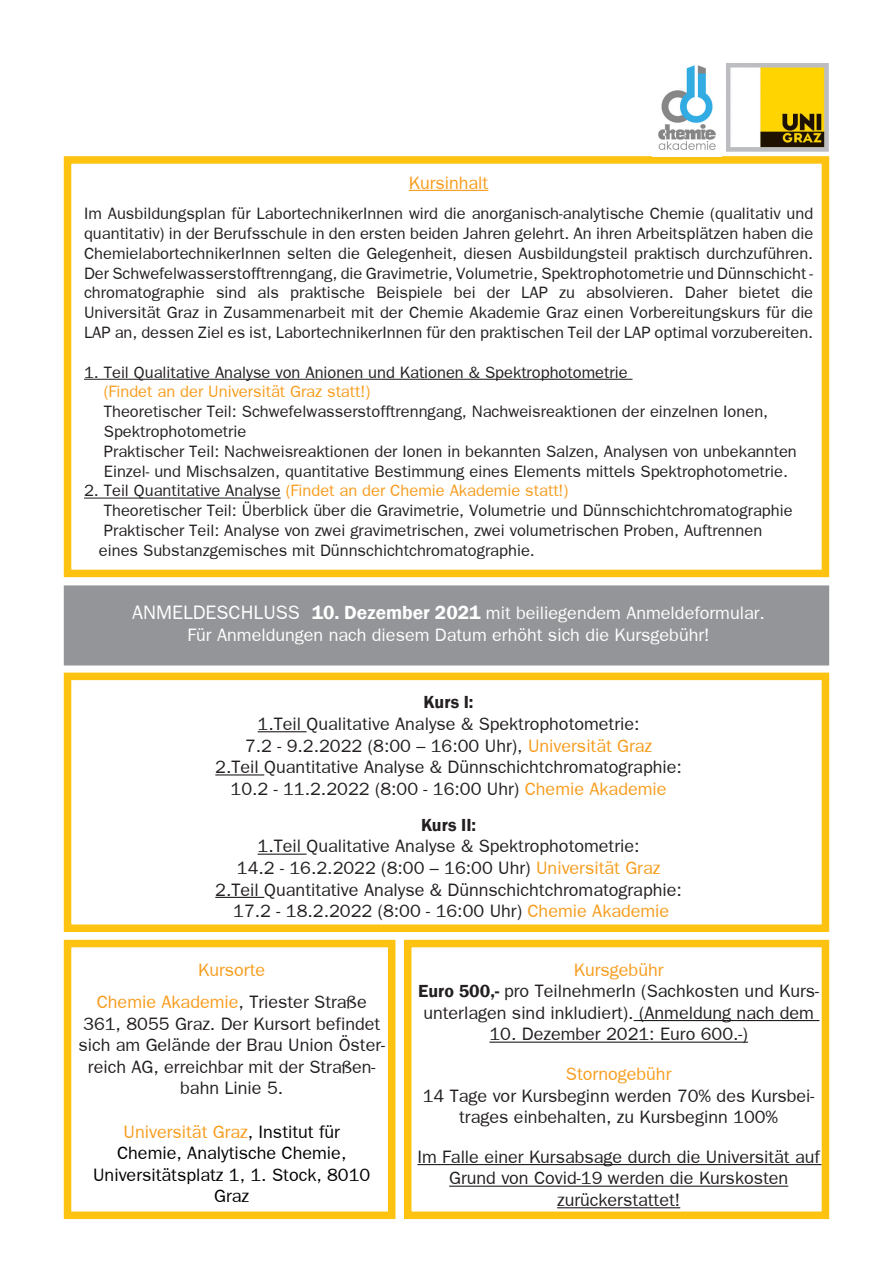
<style>
.page{position:relative;width:893px;height:1263px;background:#fff}
.page>*{position:absolute;margin:0;border:0;box-sizing:border-box;transform-origin:0 0}
.t1{font:18px/21.6px "Franklin Gothic";color:#231f20;text-align:center}
.t2{font:18px "Franklin Gothic";color:#fff}
.t3{font:18px "Franklin Gothic";color:#f89c1c}
.t4{font:18px/21.6px "Franklin Gothic";color:#000;text-align:center}
.t5{font:600 18px "Franklin Gothic";color:#231f20}
.t6{font:16.5px/19.8px "Franklin Gothic";color:#231f20;text-align:justify}
.t7{font:16.5px "Franklin Gothic";color:#f89c1c}
.s1{color:#231f20}
.s2{font-size:19.5px}
.s3{font-weight:600;font-size:19.5px}
.s4{color:#f89c1c}
.s5{color:#000}
.s6{font-weight:600}
</style>
<div class="page">
<hr style="left:409px;top:190px;width:79px;height:1px;background:#f89c1c">
<hr style="left:84px;top:379px;width:548px;height:1px;background:#231f20">
<hr style="left:84px;top:497px;width:197px;height:2px;background:#231f20">
<div style="left:64px;top:156px;width:765px;height:421px;border:8px solid #fec210"></div>
<div style="left:64px;top:940px;width:331px;height:279px;border:8px solid #fec210"></div>
<hr style="left:258px;top:731px;width:49px;height:1px;background:#231f20">
<hr style="left:215px;top:774px;width:49px;height:1px;background:#231f20">
<hr style="left:258px;top:854px;width:49px;height:1px;background:#231f20">
<hr style="left:215px;top:897px;width:49px;height:1px;background:#231f20">
<div style="left:64px;top:673px;width:765px;height:259px;border:8px solid #fec210"></div>
<hr style="left:634px;top:1020px;width:185px;height:1px;background:#231f20">
<hr style="left:489px;top:1041px;width:259px;height:2px;background:#231f20">
<hr style="left:417px;top:1164px;width:405px;height:1px;background:#231f20">
<hr style="left:449px;top:1185px;width:339px;height:2px;background:#231f20">
<hr style="left:557px;top:1207px;width:123px;height:1px;background:#231f20">
<div style="left:404px;top:940px;width:425px;height:279px;border:8px solid #fec210"></div>
<div style="left:68px;top:589px;width:757px;height:73px;background:#939598"></div>
<div style="left:64px;top:585px;width:765px;height:80px;border:8px solid #939598"></div>
<img style="left:726px;top:64px;width:102px;height:87px">
<img style="left:658px;top:65px;width:58px;height:85px">
<p class="t3" style="left:409px;top:172px;width:81px">Kursinhalt</p>
<p class="t6" style="left:84px;top:203px;width:731px">Im Ausbildungsplan für LabortechnikerInnen wird die anorganisch-analytische Chemie (qualitativ und quantitativ) in der Berufsschule in den ersten beiden Jahren gelehrt. An ihren Arbeitsplätzen haben die ChemielabortechnikerInnen selten die Gelegenheit, diesen Ausbildungsteil praktisch durchzuführen.<br>Der Schwefelwasserstofftrenngang, die Gravimetrie, Volumetrie, Spektrophotometrie und Dünnschicht -</p>
<p class="t6" style="left:84px;top:283px;width:731px">chromatographie sind als praktische Beispiele bei der LAP zu absolvieren. Daher bietet die Universität Graz in Zusammenarbeit mit der Chemie Akademie Graz einen Vorbereitungskurs für die LAP an, dessen Ziel es ist, LabortechnikerInnen für den praktischen Teil der LAP optimal vorzubereiten.</p>
<p class="t6" style="left:84px;top:362px;width:545px">1. Teil Qualitative Analyse von Anionen und Kationen &amp; Spektrophotometrie</p>
<p class="t7" style="left:104px;top:382px;width:268px">(Findet an der Universität Graz statt!)</p>
<p class="t6" style="left:104px;top:401px;width:666px">Theoretischer Teil: Schwefelwasserstofftrenngang, Nachweisreaktionen der einzelnen Ionen,</p>
<p class="t6" style="left:104px;top:421px;width:144px">Spektrophotometrie</p>
<p class="t6" style="left:104px;top:441px;width:694px">Praktischer Teil: Nachweisreaktionen der Ionen in bekannten Salzen, Analysen von unbekannten</p>
<p class="t6" style="left:104px;top:461px;width:686px">Einzel- und Mischsalzen, quantitative Bestimmung eines Elements mittels Spektrophotometrie.</p>
<p class="t7" style="left:84px;top:481px;width:486px"><span class="s1">2. Teil Quantitative Analyse</span> (Findet an der Chemie Akademie statt!)</p>
<p class="t6" style="left:104px;top:500px;width:690px">Theoretischer Teil: Überblick über die Gravimetrie, Volumetrie und Dünnschichtchromatographie</p>
<p class="t6" style="left:104px;top:520px;width:660px">Praktischer Teil: Analyse von zwei gravimetrischen, zwei volumetrischen Proben, Auftrennen</p>
<p class="t6" style="left:99px;top:540px;width:437px">eines Substanzgemisches mit Dünnschichtchromatographie.</p>
<p class="t2" style="left:132px;top:603px;width:634px"><span class="s2">ANMELDESCHLUSS</span> <span class="s3">10. Dezember 2021</span> mit beiliegendem Anmeldeformular.</p>
<p class="t2" style="left:188px;top:625px;width:524px">Für Anmeldungen nach diesem Datum erhöht sich die Kursgebühr!</p>
<p class="t5" style="left:424px;top:691px;width:51px">Kurs I:</p>
<p class="t1" style="left:258px;top:713px;width:383px">1.Teil Qualitative Analyse &amp; Spektrophotometrie:</p>
<p class="t1" style="left:245px;top:734px;width:409px">7.2 - 9.2.2022 (8:00 – 16:00 Uhr), <span class="s4">Universität Graz</span></p>
<p class="t1" style="left:215px;top:756px;width:468px">2.Teil Quantitative Analyse &amp; Dünnschichtchromatographie:</p>
<p class="t1" style="left:231px;top:777px;width:437px">10.2 - 11.2.2022 (8:00 - 16:00 Uhr) <span class="s4">Chemie Akademie</span></p>
<p class="t5" style="left:421px;top:814px;width:57px">Kurs II:</p>
<p class="t1" style="left:258px;top:835px;width:383px">1.Teil Qualitative Analyse &amp; Spektrophotometrie:</p>
<p class="t1" style="left:237px;top:857px;width:425px">14.2 - 16.2.2022 (8:00 – 16:00 Uhr) <span class="s4">Universität Graz</span></p>
<p class="t1" style="left:215px;top:878px;width:468px">2.Teil Quantitative Analyse &amp; Dünnschichtchromatographie:</p>
<p class="t1" style="left:233px;top:900px;width:437px">17.2 - 18.2.2022 (8:00 - 16:00 Uhr) <span class="s4">Chemie Akademie</span></p>
<p class="t3" style="left:198px;top:959px;width:68px">Kursorte</p>
<p class="t1" style="left:78px;top:991px;width:308px"><span class="s4">Chemie Akademie</span>, Triester Straße<br>361, 8055 Graz. Der Kursort befindet sich am Gelände der Brau Union Öster&shy;reich AG, erreichbar mit der Straßen&shy;bahn Linie 5.</p>
<p class="t3" style="left:124px;top:1121px;width:218px">Universität Graz<span class="s5">, Institut für</span></p>
<p class="t4" style="left:117px;top:1142px;width:231px">Chemie, Analytische Chemie,</p>
<p class="t4" style="left:93px;top:1163px;width:279px">Universitätsplatz 1, 1. Stock, 8010<br>Graz</p>
<p class="t3" style="left:574px;top:959px;width:91px">Kursgebühr</p>
<p class="t1" style="left:418px;top:980px;width:402px;text-align:left"><span class="s6">Euro 500,-</span> pro TeilnehmerIn (Sachkosten und Kurs&shy;unterlagen sind inkludiert). (Anmeldung nach dem</p>
<p class="t1" style="left:489px;top:1023px;width:260px">10. Dezember 2021: Euro 600.-)</p>
<p class="t3" style="left:566px;top:1063px;width:107px">Stornogebühr</p>
<p class="t1" style="left:423px;top:1084px;width:393px">14 Tage vor Kursbeginn werden 70% des Kursbei&shy;trages einbehalten, zu Kursbeginn 100%</p>
<p class="t1" style="left:417px;top:1145px;width:404px">Im Falle einer Kursabsage durch die Universität auf<br>Grund von Covid-19 werden die Kurskosten</p>
<p class="t1" style="left:557px;top:1189px;width:125px">zurückerstattet!</p>
</div>
